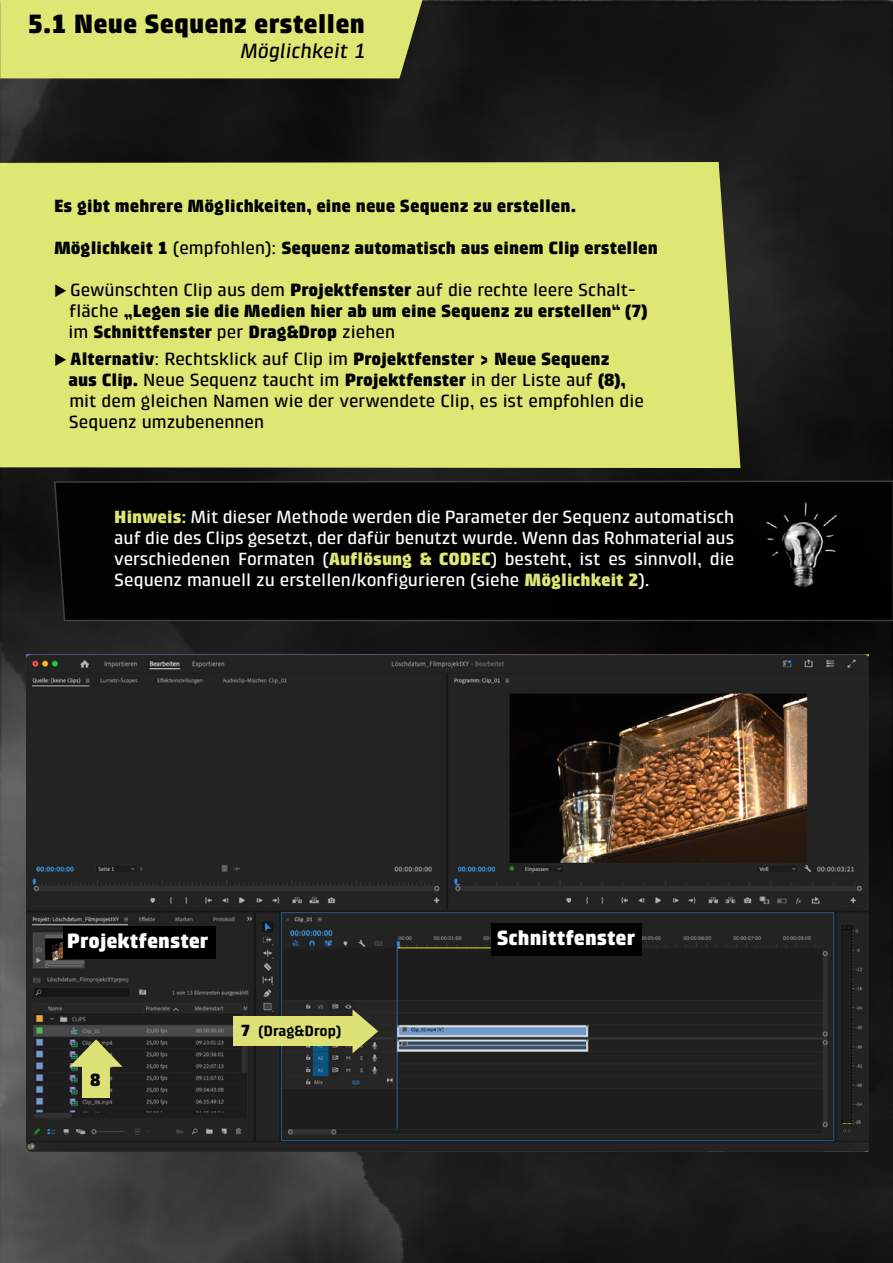
<style>
.page{position:relative;width:893px;height:1263px;background:#fff}
.page>*{position:absolute;margin:0;border:0;box-sizing:border-box;transform-origin:0 0}
.t1{font:900 27px "Klint Std";color:#000}
.t2{font:900 21px "Klint Std";color:#fff}
.t3{font:italic 500 21px "Klint Std";color:#000}
.t4{font:900 18px/21px "Klint Std";color:#000}
.t5{font:500 18px/21px "Klint Std";color:#fff;text-align:justify}
.t6{font:500 18px/21px "Klint Std";color:#000}
.t7{font:700 15px "Klint Std";color:#000}
.s1{font-weight:500}
.s2{font-weight:900}
.s3{font-weight:900;color:#dee774}
.s4{font-weight:700;color:#dee774}
.s5{font-weight:900;font-size:16.5px}
</style>
<div class="page">
<img style="left:0;top:0;width:893px;height:1263px">
<div style="left:0;top:0;width:422px;height:78px;background:#dee774"></div>
<div style="left:0;top:162px;width:740px;height:306px;background:#dee774"></div>
<div style="left:53px;top:480px;width:840px;height:142px;background:#020202"></div>
<img style="left:26px;top:655px;width:842px;height:496px">
<div style="left:82px;top:1066px;width:28px;height:31px;background:#dce276"></div>
<svg style="left:69px;top:1039px;width:54px;height:28px;background:#808551"></svg>
<div style="left:233px;top:1017px;width:120px;height:29px;background:#dce276"></div>
<svg style="left:352px;top:1009px;width:26px;height:44px"></svg>
<div style="left:63px;top:926px;width:152px;height:32px;background:#000"></div>
<div style="left:491px;top:923px;width:151px;height:33px;background:#000"></div>
<img style="left:757px;top:502px;width:89px;height:89px">
<h1 class="t1" style="left:28px;top:9px;width:339px">5.1 Neue Sequenz erstellen</h1>
<p class="t3" style="left:240px;top:39px;width:126px">Möglichkeit 1</p>
<p class="t4" style="left:54px;top:195px;width:524px">Es gibt mehrere Möglichkeiten, eine neue Sequenz zu erstellen.</p>
<p class="t4" style="left:54px;top:238px;width:606px">Möglichkeit 1 <span class="s1">(empfohlen):</span> Sequenz automatisch aus einem Clip erstellen</p>
<p class="t4" style="left:68px;top:280px;width:581px;text-indent:-14px">◆ <span class="s1">Gewünschten Clip aus dem</span> Projektfenster <span class="s1">auf die rechte leere Schalt&shy;fläche</span> „Legen sie die Medien hier ab um eine Sequenz zu erstellen“ (7) <span class="s1">im</span> Schnittfenster <span class="s1">per</span> Drag&amp;Drop <span class="s1">ziehen</span></p>
<p class="t6" style="left:68px;top:349px;width:577px;text-indent:-14px">◆ <span class="s2">Alternativ</span>: Rechtsklick auf Clip im <span class="s2">Projektfenster &gt; Neue Sequenz<br>aus Clip.</span> Neue Sequenz taucht im <span class="s2">Projektfenster</span> in der Liste auf <span class="s2">(8), </span>mit dem gleichen Namen wie der verwendete Clip, es ist empfohlen die Sequenz umzubenennen</p>
<p class="t5" style="left:114px;top:506px;width:622px"><span class="s3">Hinweis</span><span class="s4">:</span> Mit dieser Methode werden die Parameter der Sequenz automatisch auf die des Clips gesetzt, der dafür benutzt wurde. Wenn das Rohmaterial aus verschiedenen Formaten (<span class="s3">Auflösung &amp; CODEC</span>) besteht, ist es sinnvoll, die Sequenz manuell zu erstellen/konfigurieren (siehe <span class="s3">Möglichkeit 2</span>).</p>
<p class="t2" style="left:67px;top:929px;width:143px">Projektfenster</p>
<p class="t2" style="left:497px;top:926px;width:140px">Schnittfenster</p>
<p class="t4" style="left:90px;top:1070px;width:12px">8</p>
<p class="t7" style="left:241px;top:1022px;width:102px"><span class="s5">7</span> (Drag&amp;Drop)</p>
</div>
